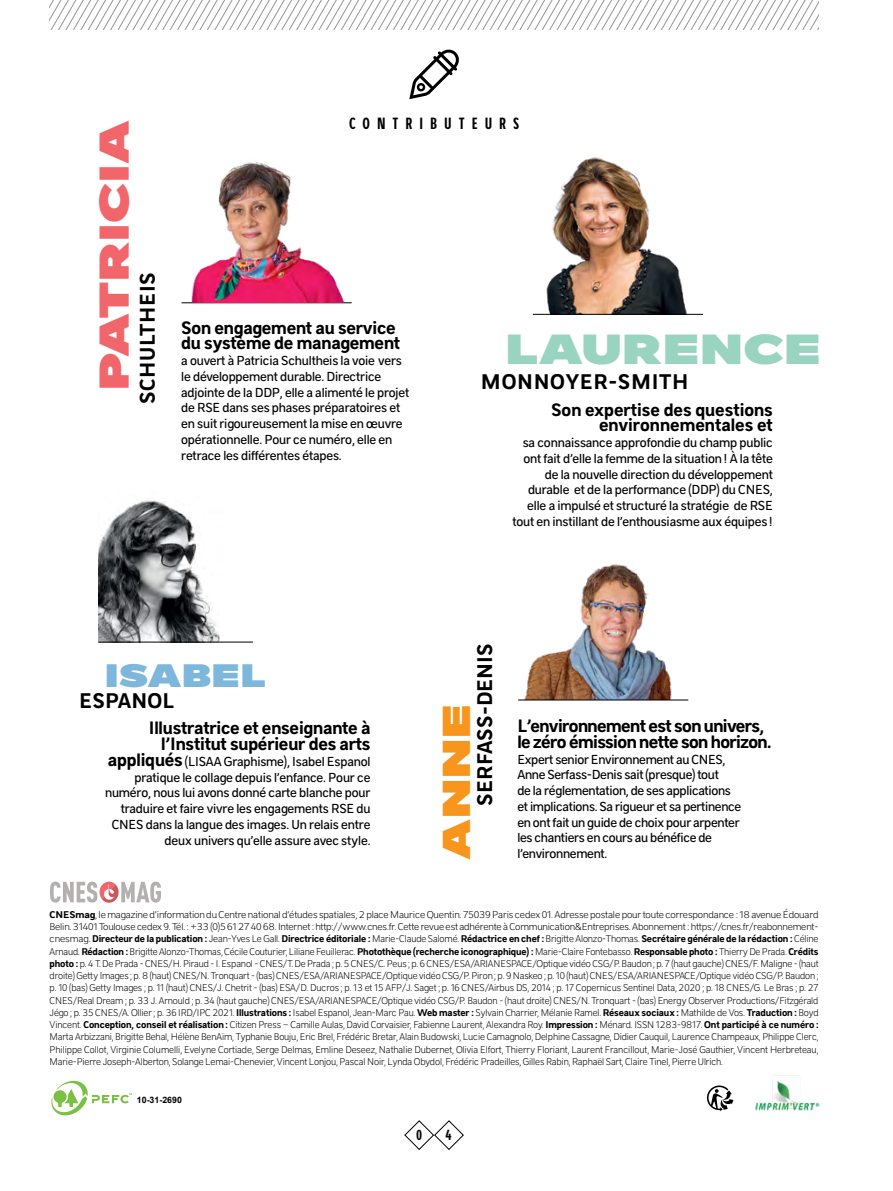
<style>
.page{position:relative;width:893px;height:1191px;background:#fff}
.page>*{position:absolute;margin:0;border:0;box-sizing:border-box;transform-origin:0 0}
.t1{font:45.32px "CNES Poster";letter-spacing:.02em;color:#99d4c0}
.t2{font:44.8px "CNES Poster";letter-spacing:.02em;color:#f1666a}
.t3{font:42px "CNES Poster";color:#f8951d}
.t4{font:35px "CNES Poster";letter-spacing:.02em;color:#7db7db}
.t5{font:700 22.75px "CNES Sans";letter-spacing:.03em;color:#000}
.t6{font:700 22.75px "CNES Sans";letter-spacing:.01em;color:#000}
.t7{font:700 19.25px/15.8px "CNES Sans";letter-spacing:-.01em;color:#000;text-align:right}
.t8{font:700 19.25px/15.8px "CNES Sans";letter-spacing:-.03em;color:#000}
.t9{font:700 17.5px "CNES Condensed";letter-spacing:.4em;color:#000}
.t10{font:700 15.75px "CNES Condensed";color:#000}
.t11{font:14px/15.8px "CNES Sans";letter-spacing:-.01em;color:#000}
.t12{font:300 10.5px/12.2px "CNES Sans";letter-spacing:-.01em;color:#000;text-align:justify;scale:1.06 1}
.t13{font:700 8.75px "Arial";color:#000}
.s1{font-weight:700;font-size:19.25px}
.s2{font-weight:700}
</style>
<div class="page">
<svg style="left:50px;top:0;width:769px;height:30px"></svg>
<svg style="left:50px;top:881px;width:111px;height:22px"></svg>
<svg style="left:51px;top:1080px;width:81px;height:35px"></svg>
<img style="left:755px;top:1075px;width:65px;height:36px">
<svg style="left:707px;top:1085px;width:26px;height:26px"></svg>
<svg style="left:404px;top:1120px;width:60px;height:30px"></svg>
<svg style="left:409px;top:49px;width:50px;height:50px"></svg>
<img style="left:98px;top:498px;width:122px;height:144px">
<img style="left:533px;top:157px;width:170px;height:157px">
<img style="left:524px;top:564px;width:148px;height:135px">
<hr style="left:182px;top:302px;width:170px;height:1px;background:#000">
<hr style="left:533px;top:314px;width:170px;height:1px;background:#000">
<hr style="left:99px;top:641px;width:154px;height:1px;background:#000">
<hr style="left:518px;top:699px;width:170px;height:1px;background:#000">
<img style="left:191px;top:161px;width:154px;height:141px">
<h2 class="t2" style="left:81px;top:390px;width:271px;rotate:-90deg">PATRICIA</h2>
<h3 class="t5" style="left:135px;top:404px;width:133px;rotate:-90deg">SCHULTHEIS</h3>
<h3 class="t9" style="left:349px;top:112px;width:172px">CONTRIBUTEURS</h3>
<h3 class="t7" style="left:181px;top:319px;width:221px;text-align:left">Son engagement au service du système de management</h3>
<p class="t11" style="left:181px;top:352px;width:230px">a ouvert à Patricia Schultheis la voie vers le développement durable. Directrice adjointe de la DDP, elle a alimenté le projet de RSE dans ses phases préparatoires et en suit rigoureusement la mise en œuvre opérationnelle. Pour ce numéro, elle en retrace les différentes étapes.</p>
<h1 class="t1" style="left:506px;top:315px;width:317px">LAURENCE</h1>
<h3 class="t5" style="left:481px;top:368px;width:209px">MONNOYER-SMITH</h3>
<h3 class="t7" style="left:551px;top:401px;width:223px">Son expertise des questions environnementales et</h3>
<p class="t11" style="left:512px;top:434px;width:262px;text-align:right">sa connaissance approfondie du champ public ont fait d’elle la femme de la situation! À la tête de la nouvelle direction du développement durable et de la performance (DDP) du CNES, elle a impulsé et structuré la stratégie de RSE tout en instillant de l’enthousiasme aux équipes!</p>
<h3 class="t4" style="left:105px;top:649px;width:162px">ISABEL</h3>
<h3 class="t6" style="left:79px;top:688px;width:97px">ESPANOL</h3>
<h3 class="t7" style="left:149px;top:720px;width:223px">Illustratrice et enseignante à l’Institut supérieur des arts</h3>
<p class="t11" style="left:105px;top:753px;width:267px;text-align:right"><span class="s1">appliqués</span> (LISAA Graphisme), Isabel Espanol pratique le collage depuis l’enfance. Pour ce numéro, nous lui avons donné carte blanche pour traduire et faire vivre les engagements RSE du CNES dans la langue des images. Un relais entre deux univers qu’elle assure avec style.</p>
<h3 class="t6" style="left:472px;top:805px;width:164px;rotate:-90deg">SERFASS-DENIS</h3>
<h3 class="t3" style="left:425px;top:860px;width:157px;rotate:-90deg">ANNE</h3>
<h3 class="t8" style="left:517px;top:718px;width:256px">L’environnement est son univers, le zéro émission nette son horizon.</h3>
<p class="t11" style="left:517px;top:751px;width:226px">Expert senior Environnement au CNES, Anne Serfass-Denis sait (presque) tout<br>de la réglementation, de ses applications et implications. Sa rigueur et sa pertinence en ont fait un guide de choix pour arpenter les chantiers en cours au bénéfice de l’environnement.</p>
<p class="t12" style="left:50px;top:908px;width:727px"><span class="s2">CNESmag</span>, le magazine d’information du Centre national d’études spatiales, 2 place Maurice Quentin. 75039 Paris cedex 01. Adresse postale pour toute correspondance : 18 avenue Édouard Belin. 31401 Toulouse cedex 9. Tél. : +33 (0)5 61 27 40 68. Internet : http://www.cnes.fr. Cette revue est adhérente à Communication&amp;Entreprises. Abonnement : https://cnes.fr/reabonnement&shy;cnesmag. <span class="s2">Directeur de la publication :</span> Jean-Yves Le Gall. <span class="s2">Directrice éditoriale :</span> Marie-Claude Salomé. <span class="s2">Rédactrice en chef :</span> Brigitte Alonzo-Thomas. <span class="s2">Secrétaire générale de la rédaction :</span> Céline Arnaud. <span class="s2">Rédaction :</span> Brigitte Alonzo-Thomas, Cécile Couturier, Liliane Feuillerac. <span class="s2">Photothèque (recherche iconographique) :</span> Marie-Claire Fontebasso. <span class="s2">Responsable photo :</span> Thierry De Prada. <span class="s2">Crédits photo :</span> p. 4 T. De Prada - CNES/H. Piraud - I. Espanol - CNES/T. De Prada ; p. 5 CNES/C. Peus ; p. 6 CNES/ESA/ARIANESPACE/Optique vidéo CSG/P. Baudon ; p. 7 (haut gauche) CNES/F. Maligne - (haut droite) Getty Images ; p. 8 (haut) CNES/N. Tronquart - (bas) CNES/ESA/ARIANESPACE/Optique vidéo CSG/P. Piron ; p. 9 Naskeo ; p. 10 (haut) CNES/ESA/ARIANESPACE/Optique vidéo CSG/P. Baudon ; p. 10 (bas) Getty Images ; p. 11 (haut) CNES/J. Chetrit - (bas) ESA/D. Ducros ; p. 13 et 15 AFP/J. Saget ; p. 16 CNES/Airbus DS, 2014 ; p. 17 Copernicus Sentinel Data, 2020 ; p. 18 CNES/G. Le Bras ; p. 27<br>CNES/Real Dream ; p. 33 J. Arnould ; p. 34 (haut gauche) CNES/ESA/ARIANESPACE/Optique vidéo CSG/P. Baudon - (haut droite) CNES/N. Tronquart - (bas) Energy Observer Productions/Fitzgérald Jégo ; p. 35 CNES/A. Ollier ; p. 36 IRD/IPC 2021. <span class="s2">Illustrations :</span> Isabel Espanol, Jean-Marc Pau. <span class="s2">Web master :</span> Sylvain Charrier, Mélanie Ramel. <span class="s2">Réseaux sociaux :</span> Mathilde de Vos. <span class="s2">Traduction :</span> Boyd Vincent. <span class="s2">Conception, conseil et réalisation :</span> Citizen Press – Camille Aulas, David Corvaisier, Fabienne Laurent, Alexandra Roy. <span class="s2">Impression :</span> Ménard. ISSN 1283-9817. <span class="s2">Ont participé à ce numéro :<br></span>Marta Arbizzani, Brigitte Behal, Hélène BenAïm, Typhanie Bouju, Eric Brel, Frédéric Bretar, Alain Budowski, Lucie Camagnolo, Delphine Cassagne, Didier Cauquil, Laurence Champeaux, Philippe Clerc, Philippe Collot, Virginie Columelli, Evelyne Cortiade, Serge Delmas, Emline Deseez, Nathalie Dubernet, Olivia Elfort, Thierry Floriant, Laurent Francillout, Marie-José Gauthier, Vincent Herbreteau, Marie-Pierre Joseph-Alberton, Solange Lemai-Chenevier, Vincent Lonjou, Pascal Noir, Lynda Obydol, Frédéric Pradeilles, Gilles Rabin, Raphaël Sart, Claire Tinel, Pierre Ulrich.</p>
<p class="t13" style="left:137px;top:1094px;width:47px">10-31-2690</p>
<h3 class="t10" style="left:416px;top:1124px;width:8px">0</h3>
<h3 class="t10" style="left:445px;top:1124px;width:8px">4</h3>
</div>
